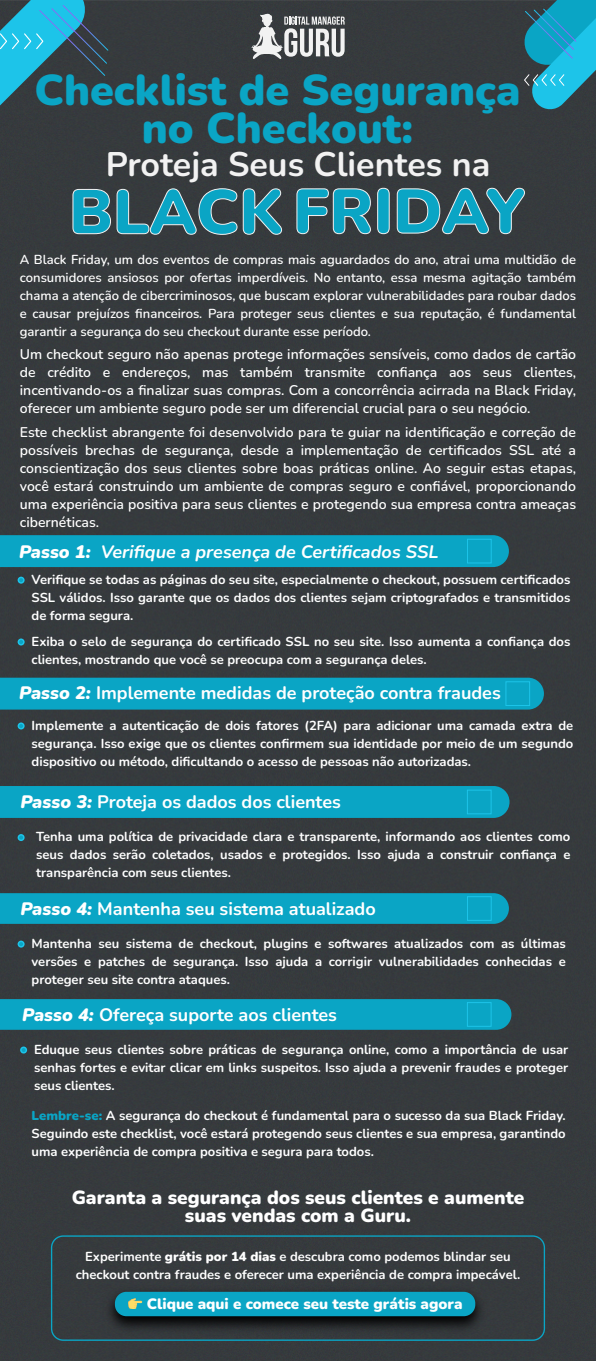
<style>
.page{position:relative;width:596px;height:1361px;background:#fff}
.page>*{position:absolute;margin:0;border:0;box-sizing:border-box;transform-origin:0 0}
.t1{font:900 62.7px "Nunito";color:#0aa5c5}
.t2{font:900 43px/37.6px "Nunito";color:#0aa5c5;text-align:center}
.t3{font:700 34px "Nunito";color:#f2f2f2}
.t4{font:900 19px/18px "Nunito";color:#fff;text-align:center}
.t5{font:700 18px "Nunito";color:#fff}
.t6{font:italic 700 18px "Nunito";color:#fff}
.t7{font:900 15px "Nunito";color:#fff}
.t8{font:600 14px/18px "Nunito";color:#fff;text-align:justify}
.t9{font:700 13px/18px "Nunito";color:#fff;text-align:justify}
.t10{font:600 13px/18px "Nunito";color:#fff;text-align:justify}
.s1{font-weight:900}
.s2{font-weight:900;font-style:italic}
.s3{font-weight:900;color:#0aa5c5}
</style>
<div class="page">
<div style="left:0;top:0;width:595px;height:1360px;background:#363a3d"></div>
<svg style="left:251px;top:14px;width:93px;height:45px"></svg>
<svg style="left:0;top:0;width:109px;height:177px;background:#315e6a"></svg>
<svg style="left:522px;top:0;width:73px;height:111px;background:#2191ab"></svg>
<svg style="left:72px;top:188px;width:210px;height:47px;background:#494c4f"></svg>
<svg style="left:296px;top:188px;width:75px;height:46px;background:#4c4f52"></svg>
<svg style="left:377px;top:188px;width:12px;height:46px"></svg>
<svg style="left:396px;top:188px;width:128px;height:46px;background:#484c4e"></svg>
<div style="left:18px;top:576px;width:7px;height:7px;border:2px solid #1dc4e9;border-radius:50%"></div>
<div style="left:18px;top:638px;width:7px;height:7px;border:2px solid #1dc4e9;border-radius:50%"></div>
<div style="left:0;top:535px;width:508px;height:32px;background:#0aa5c5"></div>
<div style="left:467px;top:539px;width:24px;height:24px;border:1px solid #1dc4e9"></div>
<div style="left:18px;top:722px;width:7px;height:7px;border:2px solid #1dc4e9;border-radius:50%"></div>
<div style="left:0;top:677px;width:543px;height:32px;background:#0aa5c5"></div>
<div style="left:505px;top:681px;width:24px;height:24px;border:1px solid #1dc4e9"></div>
<div style="left:18px;top:834px;width:7px;height:7px;border:2px solid #1dc4e9;border-radius:50%"></div>
<div style="left:0;top:786px;width:509px;height:31px;background:#0aa5c5"></div>
<div style="left:467px;top:790px;width:24px;height:24px;border:1px solid #1dc4e9"></div>
<div style="left:18px;top:940px;width:7px;height:7px;border:2px solid #1dc4e9;border-radius:50%"></div>
<div style="left:0;top:893px;width:508px;height:30px;background:#0aa5c5"></div>
<div style="left:467px;top:896px;width:24px;height:24px;border:1px solid #1dc4e9"></div>
<div style="left:20px;top:1046px;width:7px;height:7px;border:2px solid #1dc4e9;border-radius:50%"></div>
<div style="left:0;top:999px;width:511px;height:30px;background:#0aa5c5"></div>
<div style="left:467px;top:1002px;width:24px;height:24px;border:1px solid #1dc4e9"></div>
<div style="left:51px;top:1235px;width:493px;height:105px;border:1px solid #0aa5c5;border-radius:12px"></div>
<img style="left:78px;top:1261px;width:433px;height:98px">
<div style="left:115px;top:1291px;width:360px;height:25px;background:#0aa5c5;border-radius:12px"></div>
<h2 class="t2" style="left:34px;top:70px;width:487px">Checklist de Segurança no Checkout:</h2>
<h3 class="t3" style="left:106px;top:140px;width:386px">Proteja Seus Clientes na</h3>
<h1 class="t1" style="left:69px;top:166px;width:458px">BLACK FRIDAY</h1>
<p class="t10" style="left:20px;top:250px;width:557px">A Black Friday, um dos eventos de compras mais aguardados do ano, atrai uma multidão de consumidores ansiosos por ofertas imperdíveis. No entanto, essa mesma agitação também chama a atenção de cibercriminosos, que buscam explorar vulnerabilidades para roubar dados e causar prejuízos financeiros. Para proteger seus clientes e sua reputação, é fundamental garantir a segurança do seu checkout durante esse período.</p>
<p class="t8" style="left:20px;top:344px;width:557px">Um checkout seguro não apenas protege informações sensíveis, como dados de cartão de crédito e endereços, mas também transmite confiança aos seus clientes, incentivando-os a finalizar suas compras. Com a concorrência acirrada na Black Friday, oferecer um ambiente seguro pode ser um diferencial crucial para o seu negócio.</p>
<p class="t8" style="left:20px;top:422px;width:557px">Este checklist abrangente foi desenvolvido para te guiar na identificação e correção de possíveis brechas de segurança, desde a implementação de certificados SSL até a conscientização dos seus clientes sobre boas práticas online. Ao seguir estas etapas, você estará construindo um ambiente de compras seguro e confiável, proporcionando uma experiência positiva para seus clientes e protegendo sua empresa contra ameaças cibernéticas.</p>
<h3 class="t6" style="left:19px;top:539px;width:421px"><span class="s1">Passo 1:</span> Verifique a presença de Certificados SSL</h3>
<p class="t9" style="left:32px;top:570px;width:540px">Verifique se todas as páginas do seu site, especialmente o checkout, possuem certificados SSL válidos. Isso garante que os dados dos clientes sejam criptografados e transmitidos de forma segura.</p>
<p class="t9" style="left:32px;top:631px;width:540px">Exiba o selo de segurança do certificado SSL no seu site. Isso aumenta a confiança dos clientes, mostrando que você se preocupa com a segurança deles.</p>
<h3 class="t5" style="left:19px;top:680px;width:483px"><span class="s2">Passo 2:</span> Implemente medidas de proteção contra fraudes</h3>
<p class="t9" style="left:32px;top:715px;width:543px">Implemente a autenticação de dois fatores (2FA) para adicionar uma camada extra de segurança. Isso exige que os clientes confirmem sua identidade por meio de um segundo dispositivo ou método, dificultando o acesso de pessoas não autorizadas.</p>
<h3 class="t5" style="left:20px;top:788px;width:322px"><span class="s2">Passo 3:</span> Proteja os dados dos clientes</h3>
<p class="t9" style="left:36px;top:827px;width:535px">Tenha uma política de privacidade clara e transparente, informando aos clientes como seus dados serão coletados, usados e protegidos. Isso ajuda a construir confiança e transparência com seus clientes.</p>
<h3 class="t5" style="left:20px;top:896px;width:356px"><span class="s2">Passo 4:</span> Mantenha seu sistema atualizado</h3>
<p class="t9" style="left:32px;top:933px;width:535px">Mantenha seu sistema de checkout, plugins e softwares atualizados com as últimas versões e patches de segurança. Isso ajuda a corrigir vulnerabilidades conhecidas e proteger seu site contra ataques.</p>
<h3 class="t5" style="left:22px;top:1002px;width:316px"><span class="s2">Passo 4:</span> Ofereça suporte aos clientes</h3>
<p class="t9" style="left:34px;top:1039px;width:535px">Eduque seus clientes sobre práticas de segurança online, como a importância de usar senhas fortes e evitar clicar em links suspeitos. Isso ajuda a prevenir fraudes e proteger seus clientes.</p>
<p class="t9" style="left:32px;top:1105px;width:535px"><span class="s3">Lembre-se:</span> A segurança do checkout é fundamental para o sucesso da sua Black Friday.<br>Seguindo este checklist, você estará protegendo seus clientes e sua empresa, garantindo uma experiência de compra positiva e segura para todos.</p>
<h3 class="t4" style="left:72px;top:1187px;width:453px">Garanta a segurança dos seus clientes e aumente suas vendas com a Guru.</h3>
<p class="t9" style="left:76px;top:1246px;width:445px;text-align:center">Experimente <span class="s1">grátis por 14 dias</span> e descubra como podemos blindar seu checkout contra fraudes e oferecer uma experiência de compra impecável.</p>
<p class="t7" style="left:147px;top:1292px;width:317px">Clique aqui e comece seu teste grátis agora</p>
</div>
